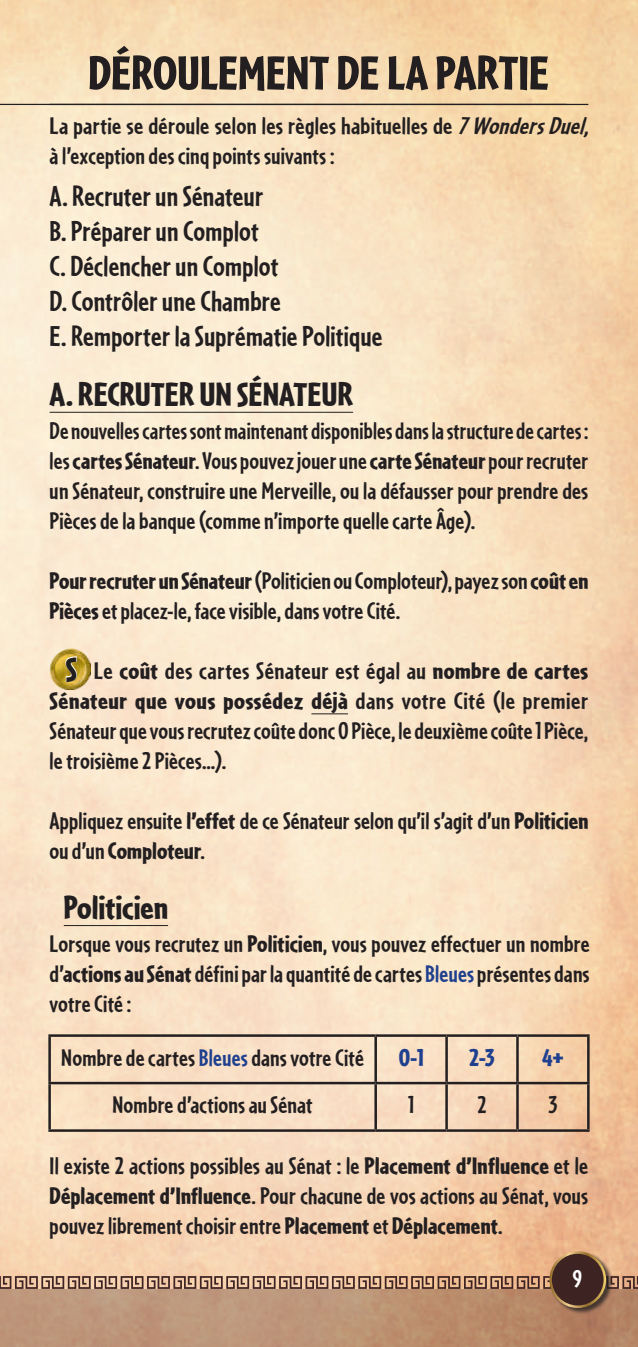
<style>
.page{position:relative;width:638px;height:1347px;background:#fff}
.page>*{position:absolute;margin:0;border:0;box-sizing:border-box;transform-origin:0 0}
.t1{font:900 50px "Cafeteria";color:#231f20}
.t2{font:900 35px "Cafeteria";color:#231f20}
.t3{font:700 30px/35px "Cafeteria";letter-spacing:.005em;color:#231f20}
.t4{font:700 25px/30px "Cafeteria";letter-spacing:.005em;color:#231f20;text-align:justify}
.t5{font:700 25px/30px "Cafeteria";letter-spacing:.005em;color:#231f20;text-align:justify;scale:.96 1}
.t6{font:700 25px/30px "Cafeteria";letter-spacing:.005em;color:#231f20;text-align:justify;scale:1.05 1}
.t7{font:700 25px/30px "Cafeteria";letter-spacing:.005em;color:#231f20;scale:1.04 1}
.t8{font:900 25px "Cafeteria";color:#1f408e}
.t9{font:700 25px "Cafeteria";color:#fff}
.s1{font-style:italic}
.s2{font-weight:900}
.s3{font-weight:900;font-size:34.75px;color:#fff}
.s4{color:#1f408e}
</style>
<div class="page">
<img style="left:0;top:0;width:638px;height:1276px">
<svg style="left:0;top:1276px;width:638px;height:12px;background:#a6826c"></svg>
<div style="left:0;top:1288px;width:638px;height:58px;background:linear-gradient(to right,#c19e83,#b58463)"></div>
<div style="left:550px;top:1251px;width:63px;height:63px;background:#231f20;opacity:.75"></div>
<div style="left:550px;top:1252px;width:55px;height:54px;background:#3e2323;border-radius:50%"></div>
<div style="left:549px;top:1251px;width:57px;height:56px;border:2px solid #fff;border-radius:50%"></div>
<hr style="left:0;top:104px;width:567px;height:1px;background:#231f20">
<hr style="left:50px;top:104px;width:538px;height:1px;background:#231f20">
<hr style="left:48px;top:1034px;width:328px;height:2px;background:#231f20">
<hr style="left:48px;top:1036px;width:3px;height:45px;background:#231f20">
<hr style="left:376px;top:1034px;width:70px;height:2px;background:#231f20">
<hr style="left:374px;top:1036px;width:3px;height:45px;background:#231f20">
<hr style="left:446px;top:1034px;width:71px;height:2px;background:#231f20">
<hr style="left:445px;top:1036px;width:3px;height:45px;background:#231f20">
<hr style="left:517px;top:1034px;width:72px;height:2px;background:#231f20">
<hr style="left:516px;top:1036px;width:3px;height:45px;background:#231f20">
<hr style="left:587px;top:1036px;width:2px;height:45px;background:#231f20">
<hr style="left:48px;top:1081px;width:328px;height:3px;background:#231f20">
<hr style="left:48px;top:1084px;width:3px;height:45px;background:#231f20">
<hr style="left:376px;top:1081px;width:70px;height:3px;background:#231f20">
<hr style="left:374px;top:1084px;width:3px;height:45px;background:#231f20">
<hr style="left:446px;top:1081px;width:71px;height:3px;background:#231f20">
<hr style="left:445px;top:1084px;width:3px;height:45px;background:#231f20">
<hr style="left:517px;top:1081px;width:72px;height:3px;background:#231f20">
<hr style="left:516px;top:1084px;width:3px;height:45px;background:#231f20">
<hr style="left:587px;top:1084px;width:2px;height:45px;background:#231f20">
<hr style="left:48px;top:1129px;width:328px;height:2px;background:#231f20">
<hr style="left:376px;top:1129px;width:70px;height:2px;background:#231f20">
<hr style="left:446px;top:1129px;width:71px;height:2px;background:#231f20">
<hr style="left:517px;top:1129px;width:72px;height:2px;background:#231f20">
<hr style="left:64px;top:925px;width:104px;height:1px;background:#231f20">
<hr style="left:50px;top:412px;width:303px;height:1px;background:#231f20">
<hr style="left:311px;top:713px;width:37px;height:1px;background:#231f20">
<img style="left:50px;top:648px;width:40px;height:41px">
<h1 class="t1" style="left:89px;top:44px;width:462px">DÉROULEMENT DE LA PARTIE</h1>
<p class="t7" style="left:50px;top:110px;width:527px">La partie se déroule selon les règles habituelles de <span class="s1">7WondersDuel, </span>à l’exception des cinq points suivants :</p>
<p class="t3" style="left:50px;top:178px;width:334px">A. Recruter un Sénateur<br>B. Préparer un Complot<br>C. Déclencher un Complot<br>D. Contrôler une Chambre<br>E. Remporter la Suprématie Politique</p>
<h2 class="t2" style="left:50px;top:374px;width:305px">A. RECRUTER UN SÉNATEUR</h2>
<p class="t5" style="left:50px;top:415px;width:563px">De nouvelles cartes sont maintenant disponibles dans la structure de cartes: les <span class="s2">cartes Sénateur</span>. Vous pouvez jouer une <span class="s2">carte Sénateur</span> pour recruter un Sénateur, construire une Merveille, ou la défausser pour prendre des Pièces de la banque (comme n’importe quelle carte Âge).</p>
<p class="t4" style="left:50px;top:565px;width:540px"><span class="s2">Pour recruter un Sénateur</span> (Politicien ou Comploteur), payez son <span class="s2">coût en<br>Pièces</span> et placez-le, face visible, dans votre Cité.</p>
<p class="t6" style="left:50px;top:655px;width:514px;text-indent:16px"><span class="s3">S</span> Le <span class="s2">coût</span> des cartes Sénateur est égal au <span class="s2">nombre de cartes Sénateur que vous possédez déjà</span> dans votre Cité (le premier Sénateur que vous recrutez coûte donc 0 Pièce, le deuxième coûte 1 Pièce, le troisième 2 Pièces…).</p>
<p class="t4" style="left:50px;top:805px;width:540px">Appliquez ensuite <span class="s2">l’effet</span> de ce Sénateur selon qu’il s’agit d’un <span class="s2">Politicien </span>ou d’un <span class="s2">Comploteur</span>.</p>
<h2 class="t2" style="left:64px;top:887px;width:106px">Politicien</h2>
<p class="t4" style="left:50px;top:928px;width:542px">Lorsque vous recrutez un <span class="s2">Politicien</span>, vous pouvez effectuer un nombre d’<span class="s2">actions au Sénat</span> défini par la quantité de cartes <span class="s4">Bleues</span> présentes dans votre Cité :</p>
<p class="t4" style="left:61px;top:1042px;width:304px">Nombre de cartes <span class="s4">Bleues</span> dans votre Cité</p>
<p class="t8" style="left:399px;top:1043px;width:26px">0-1</p>
<p class="t8" style="left:469px;top:1043px;width:27px">2-3</p>
<p class="t8" style="left:542px;top:1043px;width:23px">4+</p>
<p class="t4" style="left:112px;top:1089px;width:202px">Nombre d’actions au Sénat</p>
<p class="t4" style="left:408px;top:1089px;width:8px">1</p>
<p class="t4" style="left:477px;top:1089px;width:11px">2</p>
<p class="t4" style="left:548px;top:1089px;width:11px">3</p>
<p class="t4" style="left:50px;top:1150px;width:540px">Il existe 2 actions possibles au Sénat : le <span class="s2">Placement d’Influence</span> et le <span class="s2">Déplacement d’Influence</span>. Pour chacune de vos actions au Sénat, vous pouvez librement choisir entre <span class="s2">Placement</span> et <span class="s2">Déplacement</span>.</p>
<p class="t9" style="left:573px;top:1264px;width:11px">9</p>
</div>
